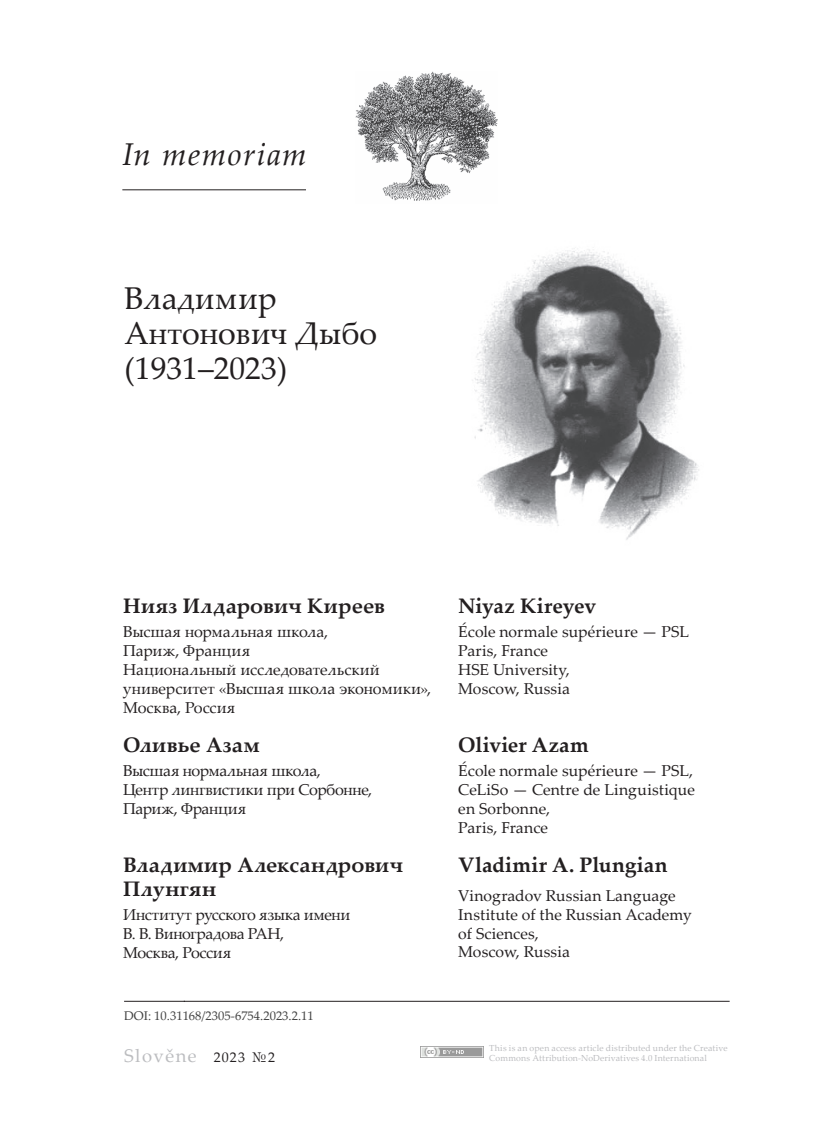
<style>
.page{position:relative;width:819px;height:1141px;background:#fff}
.page>*{position:absolute;margin:0;border:0;box-sizing:border-box;transform-origin:0 0}
.zag_01{font:31.5px/35px "Palatino Linotype";color:#231f20}
.t1{font:italic 31.5px "Palatino Linotype";letter-spacing:.045em;color:#231f20}
.автор{font:700 21px/24.5px "Palatino Linotype";letter-spacing:.02em;color:#231f20}
.Заголовок{font:700 21px "Palatino Linotype";color:#231f20}
.t2{font:18.38px "Palatino Linotype";letter-spacing:.08em;color:#bcbdc0}
.автор_откуда{font:15.75px/18.9px "Palatino Linotype";letter-spacing:-.015em;color:#231f20}
.Заголовок-2{font:15.75px/18.9px "Palatino Linotype";letter-spacing:.005em;color:#231f20}
.сноска_01{font:12.6px "Palatino Linotype";color:#424242}
.t3{font:8.75px/10.5px "Palatino Linotype";letter-spacing:.02em;color:#bcbdc0}
.s1{font-size:14px;color:#231f20}
</style>
<div class="page">
<img style="left:420px;top:1046px;width:63px;height:12px">
<hr style="left:184px;top:1001px;width:545px;height:1px;background:#231f20">
<hr style="left:124px;top:1001px;width:61px;height:1px;background:#231f20">
<img style="left:472px;top:248px;width:227px;height:292px">
<hr style="left:122px;top:190px;width:184px;height:1px;background:#231f20">
<img style="left:355px;top:71px;width:142px;height:130px">
<p class="t1" style="left:122px;top:132px;width:186px">In memoriam</p>
<p class="zag_01" style="left:124px;top:280px;width:254px">Владимир<br>Антонович Дыбо (1931–2023)</p>
<p class="автор" style="left:123px;top:593px;width:263px">Нияз Илдарович Киреев</p>
<p class="автор_откуда" style="left:123px;top:622px;width:206px">Высшая нормальная школа,<br>Париж, Франция</p>
<p class="автор_откуда" style="left:123px;top:659px;width:309px">Национальный исследовательский университет «Высшая школа экономики»,<br>Москва, Россия</p>
<p class="автор" style="left:123px;top:732px;width:138px">Оливье Азам</p>
<p class="автор_откуда" style="left:123px;top:760px;width:199px">Высшая нормальная школа,</p>
<p class="автор_откуда" style="left:123px;top:779px;width:250px">Центр лингвистики при Сорбонне,</p>
<p class="автор_откуда" style="left:123px;top:798px;width:124px">Париж, Франция</p>
<p class="автор" style="left:123px;top:852px;width:281px">Владимир Александрович<br>Плунгян</p>
<p class="автор_откуда" style="left:123px;top:905px;width:229px">Институт русского языка имени<br>В. В. Виноградова РАН,</p>
<p class="автор_откуда" style="left:123px;top:943px;width:109px">Москва, Россия</p>
<p class="сноска_01" style="left:124px;top:1006px;width:191px">DOI: 10.31168/2305-6754.2023.2.11</p>
<p class="Заголовок" style="left:458px;top:591px;width:139px">Niyaz Kireyev</p>
<p class="Заголовок-2" style="left:458px;top:622px;width:232px">École normale supérieure — PSL</p>
<p class="Заголовок-2" style="left:458px;top:640px;width:91px">Paris, France</p>
<p class="Заголовок-2" style="left:458px;top:659px;width:113px">HSE University,</p>
<p class="Заголовок-2" style="left:458px;top:678px;width:113px">Moscow, Russia</p>
<p class="Заголовок" style="left:458px;top:730px;width:132px">Olivier Azam</p>
<p class="Заголовок-2" style="left:458px;top:760px;width:236px">École normale supérieure — PSL,</p>
<p class="Заголовок-2" style="left:458px;top:779px;width:238px">CeLiSo — Centre de Linguistique en Sorbonne,</p>
<p class="Заголовок-2" style="left:458px;top:817px;width:91px">Paris, France</p>
<p class="Заголовок" style="left:458px;top:850px;width:211px">Vladimir A. Plungian</p>
<p class="Заголовок-2" style="left:458px;top:885px;width:235px">Vinogradov Russian Language<br>Institute of the Russian Academy of Sciences,</p>
<p class="Заголовок-2" style="left:458px;top:942px;width:113px">Moscow, Russia</p>
<p class="t2" style="left:124px;top:1042px;width:153px">Slověne <span class="s1">2023 №2</span></p>
<p class="t3" style="left:489px;top:1042px;width:240px">This is an open access article distributed under the Creative<br>Commons Attribution-NoDerivatives 4.0 International</p>
</div>
